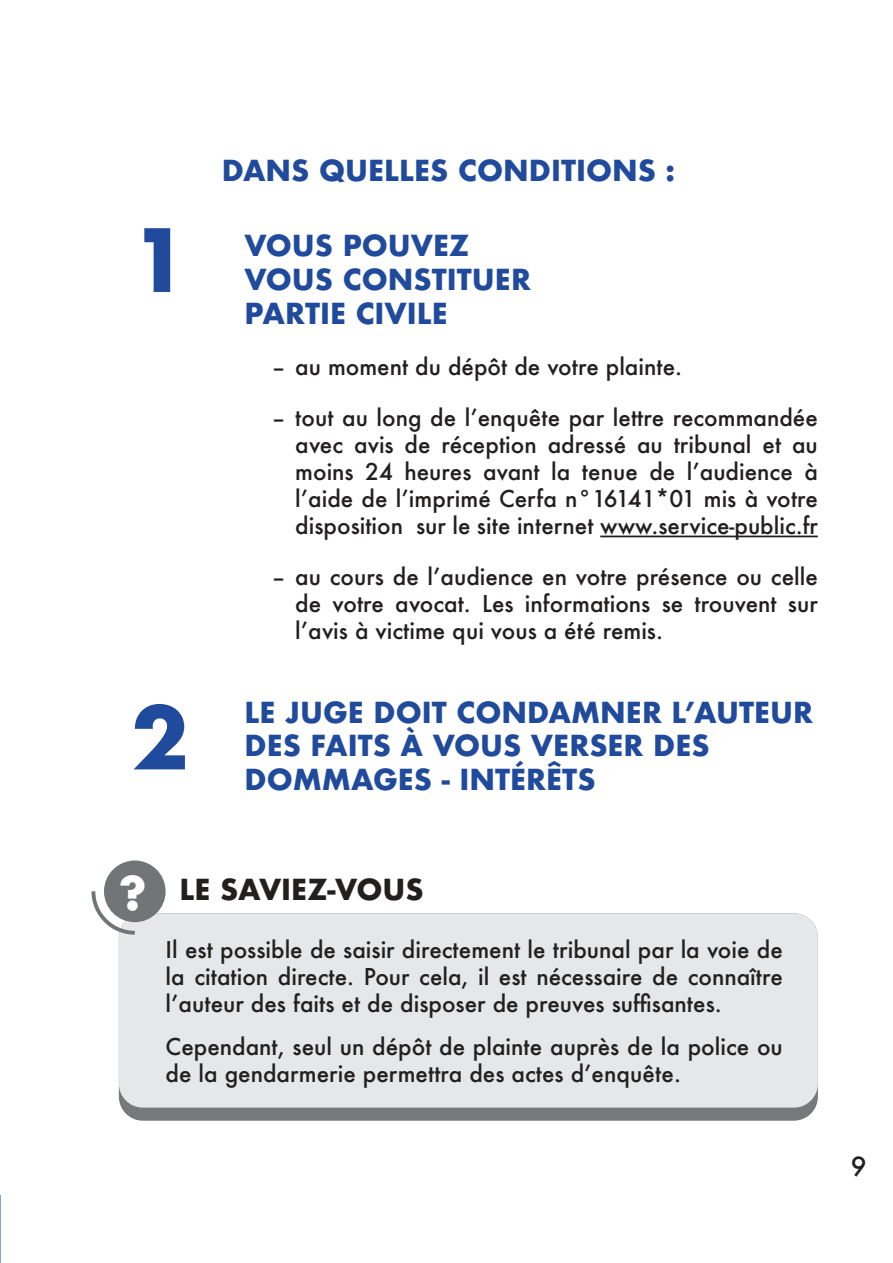
<style>
.page{position:relative;width:893px;height:1263px;background:#fff}
.page>*{position:absolute;margin:0;border:0;box-sizing:border-box;transform-origin:0 0}
.t1{font:700 84.6px "Futura";color:#204a9c}
.t2{font:700 45.15px "Futura";color:#fff}
.t3{font:700 28.2px/33.8px "Futura";color:#204a9c}
.t4{font:700 28.2px "Futura";color:#221f1f}
.t5{font:500 25.65px "Futura";color:#221f1f}
.t6{font:500 22.5px/27px "Futura";color:#221f1f;text-align:justify}
</style>
<div class="page">
<div style="left:119px;top:913px;width:699px;height:208px;background:#76787a;border-radius:24px"></div>
<div style="left:119px;top:913px;width:699px;height:194px;background:#e6e7e8;border-radius:24px"></div>
<div style="left:104px;top:860px;width:62px;height:62px;background:#717576;border-radius:50%"></div>
<svg style="left:91px;top:887px;width:46px;height:49px"></svg>
<hr style="left:600px;top:536px;width:218px;height:1px;background:#221f1f">
<h1 class="t1" style="left:131px;top:204px;width:59px">1</h1>
<h1 class="t1" style="left:131px;top:681px;width:59px">2</h1>
<p class="t3" style="left:222px;top:153px;width:455px">DANS QUELLES CONDITIONS :</p>
<p class="t3" style="left:245px;top:228px;width:288px">VOUS POUVEZ<br>VOUS CONSTITUER<br>PARTIE CIVILE</p>
<p class="t6" style="left:271px;top:354px;width:412px">ñ au moment du dépôt de votre plainte.</p>
<p class="t6" style="left:295px;top:405px;width:524px;text-indent:-24px">ñ tout au long de lʼenquête par lettre recommandée avec avis de réception adressé au tribunal et au moins 24 heures avant la tenue de lʼaudience à lʼaide de lʼimprimé Cerfa n°16141*01 mis à votre disposition sur le site internet www.service-public.fr</p>
<p class="t6" style="left:295px;top:564px;width:524px;text-indent:-24px">ñ au cours de lʼaudience en votre présence ou celle de votre avocat. Les informations se trouvent sur lʼavis à victime qui vous a été remis.</p>
<p class="t3" style="left:245px;top:695px;width:570px">LE JUGE DOIT CONDAMNER LíAUTEUR<br>DES FAITS ¿ VOUS VERSER DES<br>DOMMAGES - INT…R TS</p>
<h2 class="t2" style="left:119px;top:863px;width:29px">?</h2>
<p class="t4" style="left:180px;top:870px;width:246px">LE SAVIEZ-VOUS</p>
<p class="t6" style="left:166px;top:936px;width:619px">Il est possible de saisir directement le tribunal par la voie de la citation directe. Pour cela, il est nécessaire de connaître lʼauteur des faits et de disposer de preuves suffisantes.</p>
<p class="t6" style="left:166px;top:1033px;width:619px">Cependant, seul un dépôt de plainte auprès de la police ou de la gendarmerie permettra des actes dʼenquête.</p>
<p class="t5" style="left:851px;top:1152px;width:17px">9</p>
</div>
